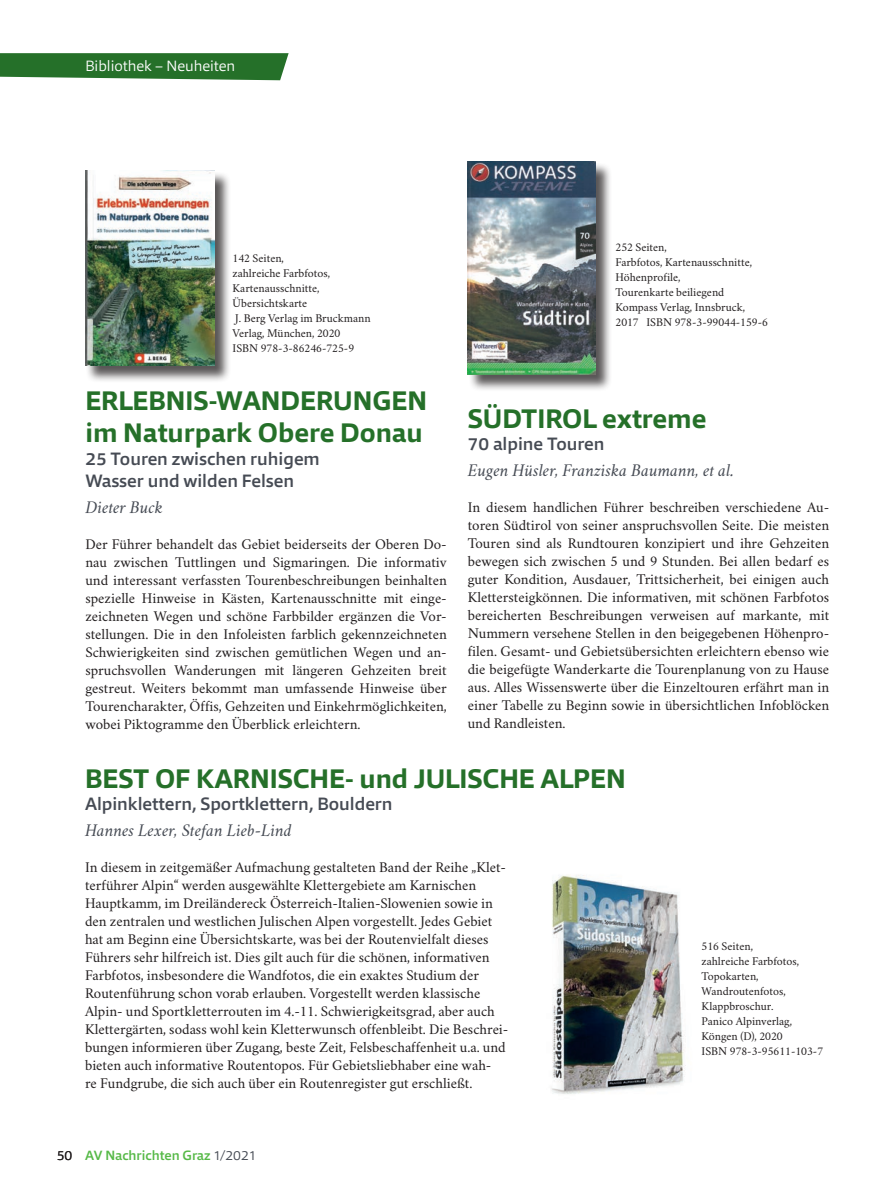
<style>
.page{position:relative;width:893px;height:1191px;background:#fff}
.page>*{position:absolute;margin:0;border:0;box-sizing:border-box;transform-origin:0 0}
.t1{font:700 27px/32.4px "Qubo";color:#257029}
.t2{font:500 18px/22.5px "Qubo";color:#464b54}
.t3{font:italic 18px "Crimson";color:#464b54}
.t4{font:15px/18px "Crimson";color:#231f20;text-align:justify}
.t5{font:300 15px "Qubo";color:#fff}
.t6{font:500 13.5px "Qubo";color:#56b947}
.t7{font:12px/15px "Crimson";color:#231f20}
.s1{font-weight:300;color:#231f20}
.s2{font-weight:300;color:#464b54}
</style>
<div class="page">
<svg style="left:0;top:53px;width:289px;height:27px;background:#357a39"></svg>
<div style="left:468px;top:162px;width:145px;height:229px;background:#231f20;opacity:.75"></div>
<img style="left:468px;top:161px;width:127px;height:213px">
<div style="left:86px;top:171px;width:145px;height:212px;background:#231f20;opacity:.75"></div>
<img style="left:85px;top:170px;width:129px;height:196px">
<img style="left:551px;top:875px;width:135px;height:219px">
<p class="t5" style="left:85px;top:56px;width:151px">Bibliothek – Neuheiten</p>
<p class="t7" style="left:233px;top:249px;width:140px">142 Seiten,<br>zahlreiche Farbfotos,<br>Kartenausschnitte,<br>Übersichtskarte<br>J. Berg Verlag im Bruckmann<br>Verlag, München, 2020<br>ISBN 978-3-86246-725-9</p>
<p class="t7" style="left:615px;top:238px;width:154px">252 Seiten,<br>Farbfotos, Kartenausschnitte,<br>Höhenprofile,<br>Tourenkarte beiliegend<br>Kompass Verlag, Innsbruck,<br>2017 ISBN 978-3-99044-159-6</p>
<h1 class="t1" style="left:85px;top:384px;width:343px">ERLEBNIS-WANDERUNGEN im Naturpark Obere Donau</h1>
<p class="t2" style="left:85px;top:447px;width:236px">25 Touren zwischen ruhigem<br>Wasser und wilden Felsen</p>
<p class="t3" style="left:85px;top:495px;width:79px">Dieter Buck</p>
<p class="t4" style="left:85px;top:533px;width:363px">Der Führer behandelt das Gebiet beiderseits der Oberen Do&shy;nau zwischen Tuttlingen und Sigmaringen. Die informativ und interessant verfassten Tourenbeschreibungen beinhalten spezielle Hinweise in Kästen, Kartenausschnitte mit einge&shy;zeichneten Wegen und schöne Farbbilder ergänzen die Vor&shy;stellungen. Die in den Infoleisten farblich gekennzeichneten Schwierigkeiten sind zwischen gemütlichen Wegen und an&shy;spruchsvollen Wanderungen mit längeren Gehzeiten breit gestreut. Weiters bekommt man umfassende Hinweise über Tourencharakter, Öffis, Gehzeiten und Einkehrmöglichkeiten, wobei Piktogramme den Überblick erleichtern.</p>
<h1 class="t1" style="left:468px;top:402px;width:240px">SÜDTIROL extreme</h1>
<p class="t2" style="left:468px;top:433px;width:138px">70 alpine Touren</p>
<p class="t3" style="left:468px;top:459px;width:268px">Eugen Hüsler, Franziska Baumann, et al.</p>
<p class="t4" style="left:468px;top:496px;width:363px">In diesem handlichen Führer beschreiben verschiedene Au&shy;toren Südtirol von seiner anspruchsvollen Seite. Die meisten Touren sind als Rundtouren konzipiert und ihre Gehzeiten bewegen sich zwischen 5 und 9 Stunden. Bei allen bedarf es guter Kondition, Ausdauer, Trittsicherheit, bei einigen auch Klettersteigkönnen. Die informativen, mit schönen Farbfotos bereicherten Beschreibungen verweisen auf markante, mit Nummern versehene Stellen in den beigegebenen Höhenpro&shy;filen. Gesamt- und Gebietsübersichten erleichtern ebenso wie die beigefügte Wanderkarte die Tourenplanung von zu Hause aus. Alles Wissenswerte über die Einzeltouren erfährt man in einer Tabelle zu Beginn sowie in übersichtlichen Infoblöcken und Randleisten.</p>
<h1 class="t1" style="left:85px;top:762px;width:542px">BEST OF KARNISCHE- und JULISCHE ALPEN</h1>
<p class="t2" style="left:85px;top:792px;width:309px">Alpinklettern, Sportklettern, Bouldern</p>
<p class="t3" style="left:85px;top:819px;width:208px">Hannes Lexer, Stefan Lieb-Lind</p>
<p class="t4" style="left:85px;top:856px;width:425px;text-align:left">In diesem in zeitgemäßer Aufmachung gestalteten Band der Reihe „Klet&shy;terführer Alpin“ werden ausgewählte Klettergebiete am Karnischen Hauptkamm, im Dreiländereck Österreich-Italien-Slowenien sowie in den zentralen und westlichen Julischen Alpen vorgestellt. Jedes Gebiet hat am Beginn eine Übersichtskarte, was bei der Routenvielfalt dieses Führers sehr hilfreich ist. Dies gilt auch für die schönen, informativen Farbfotos, insbesondere die Wandfotos, die ein exaktes Studium der Routenführung schon vorab erlauben. Vorgestellt werden klassische Alpin- und Sportkletterrouten im 4.-11. Schwierigkeitsgrad, aber auch Klettergärten, sodass wohl kein Kletterwunsch offenbleibt. Die Beschrei&shy;bungen informieren über Zugang, beste Zeit, Felsbeschaffenheit u.a. und bieten auch informative Routentopos. Für Gebietsliebhaber eine wah-<br>re Fundgrube, die sich auch über ein Routenregister gut erschließt.</p>
<p class="t7" style="left:702px;top:936px;width:123px">516 Seiten,<br>zahlreiche Farbfotos,<br>Topokarten,<br>Wandroutenfotos,<br>Klappbroschur.<br>Panico Alpinverlag,<br>Köngen (D), 2020<br>ISBN 978-3-95611-103-7</p>
<p class="t6" style="left:57px;top:1146px;width:201px"><span class="s1">50</span> AV Nachrichten Graz <span class="s2">1/2021</span></p>
</div>
